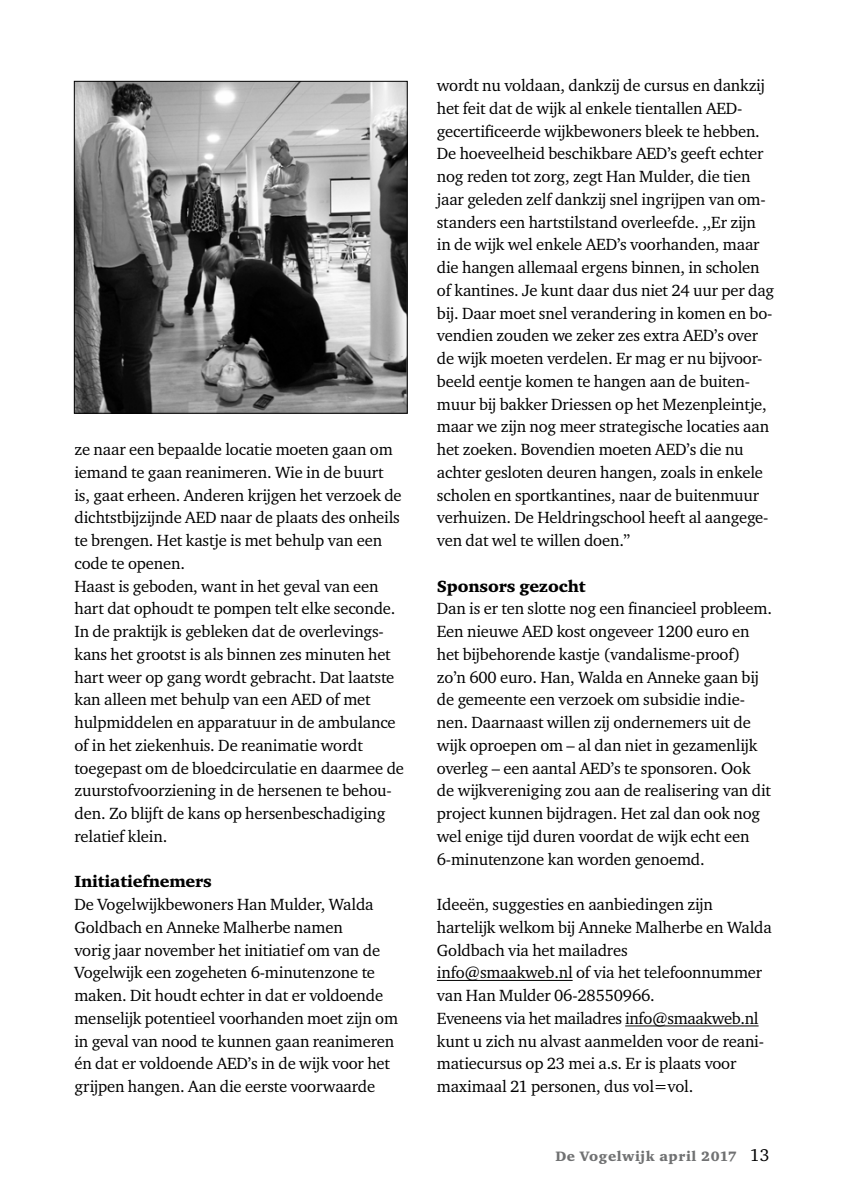
<style>
.page{position:relative;width:844px;height:1191px;background:#fff}
.page>*{position:absolute;margin:0;border:0;box-sizing:border-box;transform-origin:0 0}
.t1{font:16.62px/22.8px "Charter ITC";letter-spacing:-.01em;color:#000}
.t2{font:16.62px "Charter ITC Blac";letter-spacing:-.01em;color:#000}
.t3{font:14px "Charter ITC Blac";letter-spacing:.04em;color:#707172}
.s1{font-family:"Charter ITC";font-size:17.5px;color:#000}
</style>
<div class="page">
<hr style="left:437px;top:980px;width:135px;height:1px;background:#000">
<hr style="left:625px;top:1025px;width:133px;height:1px;background:#000">
<img style="left:76px;top:83px;width:329px;height:328px">
<div style="left:74px;top:81px;width:333px;height:332px;border:1px solid #000"></div>
<p class="t1" style="left:74px;top:438px;width:331px">ze naar een bepaalde locatie moeten gaan om iemand te gaan reanimeren. Wie in de buurt<br>is, gaat erheen. Anderen krijgen het verzoek de dichtstbijzijnde AED naar de plaats des onheils te brengen. Het kastje is met behulp van een code te openen.<br>Haast is geboden, want in het geval van een hart dat ophoudt te pompen telt elke seconde.<br>In de praktijk is gebleken dat de overlevings&shy;kans het grootst is als binnen zes minuten het hart weer op gang wordt gebracht. Dat laatste kan alleen met behulp van een AED of met hulpmiddelen en apparatuur in de ambulance of in het ziekenhuis. De reanimatie wordt toegepast om de bloedcirculatie en daarmee de zuurstofvoorziening in de hersenen te behou&shy;den. Zo blijft de kans op hersenbeschadiging relatief klein.</p>
<p class="t2" style="left:74px;top:871px;width:139px">Initiatiefnemers</p>
<p class="t1" style="left:74px;top:892px;width:325px">De Vogelwijkbewoners Han Mulder, Walda Goldbach en Anneke Malherbe namen<br>vorig jaar november het initiatief om van de Vogelwijk een zogeheten 6-minutenzone te maken. Dit houdt echter in dat er voldoende menselijk potentieel voorhanden moet zijn om in geval van nood te kunnen gaan reanimeren én dat er voldoende AED’s in de wijk voor het grijpen hangen. Aan die eerste voorwaarde</p>
<p class="t1" style="left:437px;top:74px;width:339px">wordt nu voldaan, dankzij de cursus en dankzij het feit dat de wijk al enkele tientallen AED&shy;gecertificeerde wijkbewoners bleek te hebben.<br>De hoeveelheid beschikbare AED’s geeft echter nog reden tot zorg, zegt Han Mulder, die tien jaar geleden zelf dankzij snel ingrijpen van om&shy;standers een hartstilstand overleefde. ,,Er zijn<br>in de wijk wel enkele AED’s voorhanden, maar die hangen allemaal ergens binnen, in scholen of kantines. Je kunt daar dus niet 24 uur per dag bij. Daar moet snel verandering in komen en bo&shy;vendien zouden we zeker zes extra AED’s over de wijk moeten verdelen. Er mag er nu bijvoor&shy;beeld eentje komen te hangen aan de buiten&shy;muur bij bakker Driessen op het Mezenpleintje, maar we zijn nog meer strategische locaties aan het zoeken. Bovendien moeten AED’s die nu achter gesloten deuren hangen, zoals in enkele scholen en sportkantines, naar de buitenmuur verhuizen. De Heldringschool heeft al aangege&shy;ven dat wel te willen doen.’’</p>
<p class="t2" style="left:437px;top:575px;width:150px">Sponsors gezocht</p>
<p class="t1" style="left:437px;top:597px;width:336px">Dan is er ten slotte nog een financieel probleem.<br>Een nieuwe AED kost ongeveer 1200 euro en het bijbehorende kastje (vandalisme-proof) zo’n 600 euro. Han, Walda en Anneke gaan bij de gemeente een verzoek om subsidie indie&shy;nen. Daarnaast willen zij ondernemers uit de wijk oproepen om – al dan niet in gezamenlijk overleg – een aantal AED’s te sponsoren. Ook de wijkvereniging zou aan de realisering van dit project kunnen bijdragen. Het zal dan ook nog wel enige tijd duren voordat de wijk echt een 6-minutenzone kan worden genoemd.</p>
<p class="t1" style="left:437px;top:892px;width:336px">Ideeën, suggesties en aanbiedingen zijn hartelijk welkom bij Anneke Malherbe en Walda Goldbach via het mailadres<br>info@smaakweb.nl of via het telefoonnummer van Han Mulder 06-28550966.<br>Eveneens via het mailadres info@smaakweb.nl kunt u zich nu alvast aanmelden voor de reani&shy;matiecursus op 23 mei a.s. Er is plaats voor maximaal 21 personen, dus vol=vol.</p>
<p class="t3" style="left:555px;top:1147px;width:216px">De Vogelwijk april 2017 <span class="s1">13</span></p>
</div>
